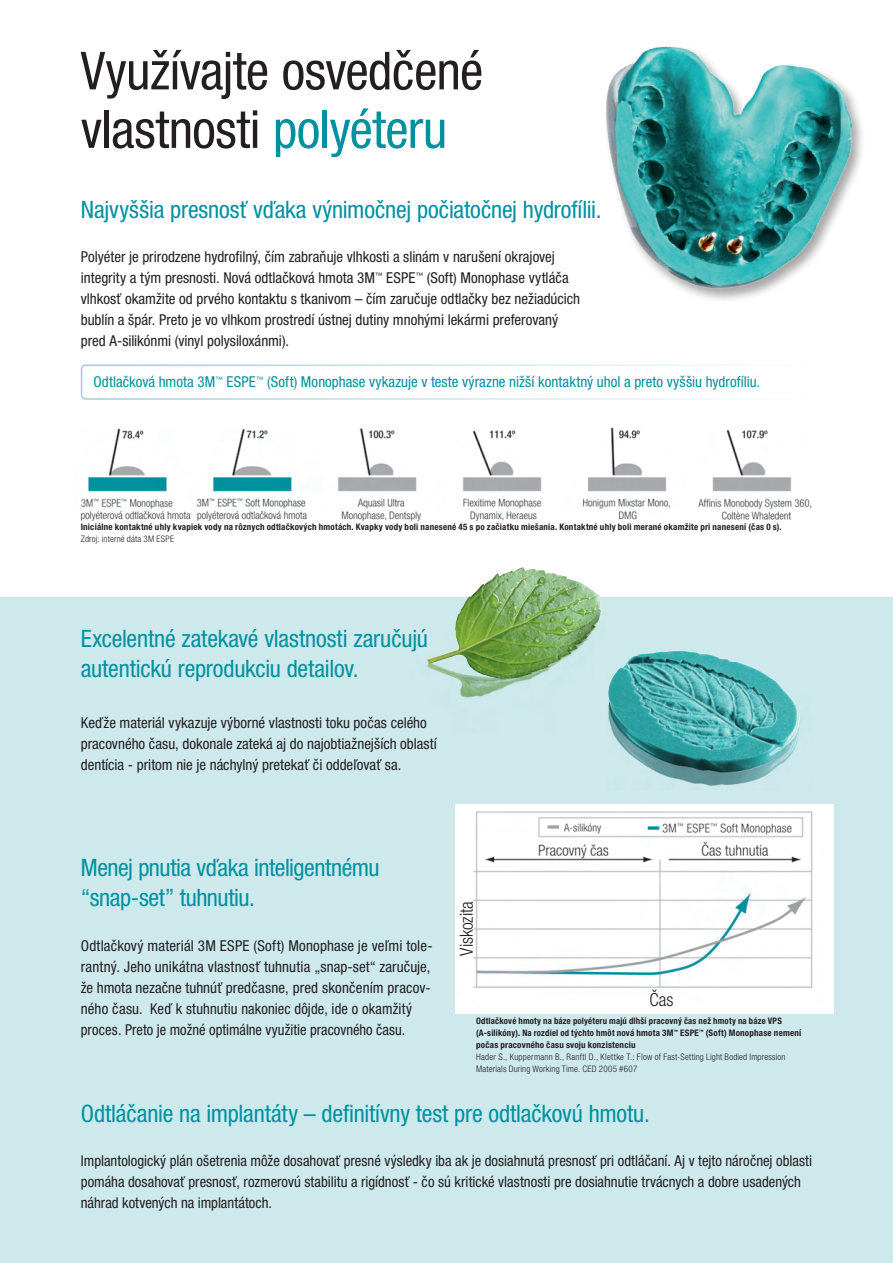
<style>
.page{position:relative;width:893px;height:1263px;background:#fff}
.page>*{position:absolute;margin:0;border:0;box-sizing:border-box;transform-origin:0 0}
.t1{font:condensed 52.5px/58.5px "Helvetica Neue LT Pro";letter-spacing:-.015em;color:#231f20}
.t2{font:condensed 24px/30px "Helvetica Neue LT Pro";letter-spacing:-.01em;color:#00919f}
.t3{font:300 condensed 18px "Helvetica Neue LT Pro";letter-spacing:-.005em;color:#231f20}
.t4{font:condensed 15px/21px "Helvetica Neue LT Pro";letter-spacing:.005em;color:#231f20}
.t5{font:condensed 15px "Helvetica Neue LT Pro";letter-spacing:.005em;color:#00919f}
.t6{font:700 condensed 9px/12px "Helvetica Neue LT Pro";letter-spacing:.025em;color:#231f20}
.t7{font:300 condensed 9px/12px "Helvetica Neue LT Pro";letter-spacing:.025em;color:#231f20}
.s1{color:#00919f}
</style>
<div class="page">
<div style="left:0;top:597px;width:893px;height:666px;background:#cde9ec"></div>
<img style="left:427px;top:567px;width:174px;height:131px">
<img style="left:608px;top:651px;width:193px;height:135px">
<div style="left:81px;top:364px;width:731px;height:36px;border:2px solid #9eced5;border-radius:4px"></div>
<img style="left:606px;top:46px;width:256px;height:254px">
<img style="left:80px;top:428px;width:732px;height:93px">
<img style="left:455px;top:805px;width:378px;height:208px">
<h1 class="t1" style="left:81px;top:41px;width:404px">Využívajte osvedčené vlastnosti <span class="s1">polyéteru</span></h1>
<h2 class="t2" style="left:81px;top:194px;width:522px">Najvyššia presnosť vďaka výnimočnej počiatočnej hydrofílii.</h2>
<p class="t4" style="left:81px;top:246px;width:501px">Polyéter je prirodzene hydrofilný, čím zabraňuje vlhkosti a slinám v narušení okrajovej integrity a tým presnosti. Nová odtlačková hmota 3M<sup>™</sup> ESPE<sup>™</sup> (Soft) Monophase vytláča vlhkosť okamžite od prvého kontaktu s tkanivom – čím zaručuje odtlačky bez nežiadúcich bublín a špár. Preto je vo vlhkom prostredí ústnej dutiny mnohými lekármi preferovaný pred A-silikónmi (vinyl polysiloxánmi).</p>
<p class="t5" style="left:94px;top:373px;width:668px">Odtlačková hmota 3M<sup>™</sup> ESPE<sup>™</sup> (Soft) Monophase vykazuje v teste výrazne nižší kontaktný uhol a preto vyššiu hydrofíliu.</p>
<p class="t6" style="left:81px;top:521px;width:702px">Iniciálne kontaktné uhly kvapiek vody na rôznych odtlačkových hmotách. Kvapky vody boli nanesené 45 s po začiatku miešania. Kontaktné uhly boli merané okamžite pri nanesení (čas 0 s).</p>
<p class="t7" style="left:81px;top:533px;width:95px">Zdroj: interné dáta 3M ESPE</p>
<h2 class="t2" style="left:81px;top:623px;width:349px">Excelentné zatekavé vlastnosti zaručujú autentickú reprodukciu detailov.</h2>
<p class="t4" style="left:81px;top:711px;width:358px">Keďže materiál vykazuje výborné vlastnosti toku počas celého pracovného času, dokonale zateká aj do najobtiažnejších oblastí dentícia - pritom nie je náchylný pretekať či oddeľovať sa.</p>
<h2 class="t2" style="left:81px;top:852px;width:300px">Menej pnutia vďaka inteligentnému “snap-set” tuhnutiu.</h2>
<p class="t4" style="left:81px;top:934px;width:353px">Odtlačkový materiál 3M ESPE (Soft) Monophase je veľmi tole&shy;rantný. Jeho unikátna vlastnosť tuhnutia „snap-set“ zaručuje, že hmota nezačne tuhnúť predčasne, pred skončením pracov&shy;ného času. Keď k stuhnutiu nakoniec dôjde, ide o okamžitý proces. Preto je možné optimálne využitie pracovného času.</p>
<p class="t3" style="left:456px;top:956px;width:56px;rotate:-90deg">Viskozita</p>
<p class="t3" style="left:649px;top:989px;width:26px">Čas</p>
<p class="t6" style="left:476px;top:1015px;width:327px">Odtlačkové hmoty na báze polyéteru majú dlhší pracovný čas než hmoty na báze VPS (A-silikóny). Na rozdiel od týchto hmôt nová hmota 3M<sup>™</sup> ESPE<sup>™</sup> (Soft) Monophase nemení počas pracovného času svoju konzistenciu</p>
<p class="t7" style="left:476px;top:1051px;width:311px">Hader S., Kuppermann B., Ranftl D., Klettke T.: Flow of Fast-Setting Light Bodied Impression<br>Materials During Working Time. CED 2005 #607</p>
<h2 class="t2" style="left:81px;top:1098px;width:570px">Odtláčanie na implantáty – definitívny test pre odtlačkovú hmotu.</h2>
<p class="t4" style="left:81px;top:1150px;width:733px">Implantologický plán ošetrenia môže dosahovať presné výsledky iba ak je dosiahnutá presnosť pri odtláčaní. Aj v tejto náročnej oblasti pomáha dosahovať presnosť, rozmerovú stabilitu a rigídnosť - čo sú kritické vlastnosti pre dosiahnutie trvácnych a dobre usadených náhrad kotvených na implantátoch.</p>
</div>
